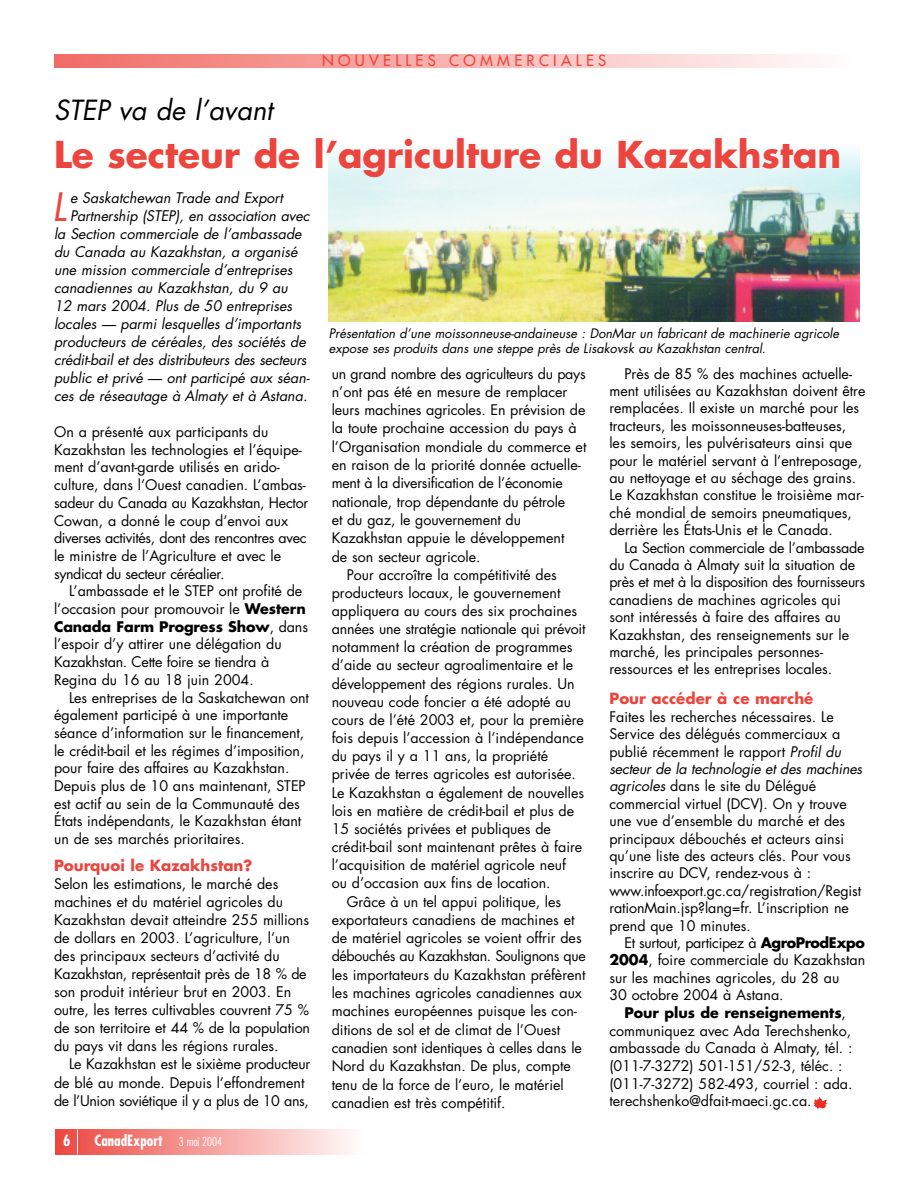
<style>
.page{position:relative;width:918px;height:1188px;background:#fff}
.page>*{position:absolute;margin:0;border:0;box-sizing:border-box;transform-origin:0 0}
.t1{font:italic 38.1px "Futura";color:#ec453e}
.t2{font:700 36px "Futura";color:#ec453e}
.t3{font:italic 27px "Futura";color:#000}
.t4{font:700 15px "Futura";color:#ec453e}
.t5{font:15px "Futura";letter-spacing:.29em;color:#ec453e}
.t6{font:700 condensed 15px "Futura";color:#fff}
.t7{font:14.25px/17.4px "Futura";color:#000}
.t8{font:italic 14.25px "Futura";color:#000}
.t9{font:14.25px "Futura";letter-spacing:-.02em;color:#000}
.t10{font:14.25px "Futura";letter-spacing:-.025em;color:#000}
.t11{font:italic 12.75px/15px "Futura";color:#000}
.s1{font-weight:700}
.s2{font-weight:300;font-size:12px}
.s3{font-style:italic}
</style>
<div class="page">
<svg style="left:54px;top:54px;width:754px;height:14px;background:#f7afac"></svg>
<svg style="left:56px;top:1129px;width:294px;height:26px;background:#f59e9a"></svg>
<svg style="left:814px;top:1098px;width:13px;height:11px"></svg>
<img style="left:329px;top:150px;width:531px;height:171px">
<p class="t5" style="left:322px;top:53px;width:286px">NOUVELLES COMMERCIALES</p>
<h3 class="t3" style="left:54px;top:97px;width:220px">STEP va de l’avant</h3>
<h2 class="t2" style="left:54px;top:138px;width:789px">Le secteur de l’agriculture du Kazakhstan</h2>
<h1 class="t1" style="left:52px;top:190px;width:16px">L</h1>
<p class="t8" style="left:70px;top:192px;width:214px">e Saskatchewan Trade and Export</p>
<p class="t8" style="left:70px;top:210px;width:241px">Partnership (STEP), en association avec</p>
<p class="t8" style="left:54px;top:228px;width:249px">la Section commerciale de l’ambassade</p>
<p class="t8" style="left:54px;top:246px;width:245px">du Canada au Kazakhstan, a organisé</p>
<p class="t8" style="left:54px;top:264px;width:240px">une mission commerciale d’entreprises</p>
<p class="t8" style="left:54px;top:282px;width:235px">canadiennes au Kazakhstan, du 9 au</p>
<p class="t8" style="left:54px;top:300px;width:240px">12 mars 2004. Plus de 50 entreprises</p>
<p class="t8" style="left:54px;top:318px;width:249px">locales — parmi lesquelles d’importants</p>
<p class="t8" style="left:54px;top:336px;width:253px">producteurs de céréales, des sociétés de</p>
<p class="t8" style="left:54px;top:354px;width:254px">crédit-bail et des distributeurs des secteurs</p>
<p class="t8" style="left:54px;top:372px;width:257px">public et privé — ont participé aux séan-</p>
<p class="t8" style="left:54px;top:390px;width:255px">ces de réseautage à Almaty et à Astana.</p>
<p class="t7" style="left:54px;top:424px;width:256px">On a présenté aux participants du Kazakhstan les technologies et l’équipe&shy;ment d’avant-garde utilisés en arido&shy;culture, dans l’Ouest canadien. L’ambas&shy;sadeur du Canada au Kazakhstan, Hector Cowan, a donné le coup d’envoi aux diverses activités, dont des rencontres avec le ministre de l’Agriculture et avec le syndicat du secteur céréalier.</p>
<p class="t7" style="left:54px;top:584px;width:256px;text-indent:15px">L’ambassade et le STEP ont profité de l’occasion pour promouvoir le <span class="s1">Western Canada Farm Progress Show</span>, dans l’espoir d’y attirer une délégation du Kazakhstan. Cette foire se tiendra à Regina du 16 au 18 juin 2004.</p>
<p class="t7" style="left:54px;top:690px;width:256px;text-indent:15px">Les entreprises de la Saskatchewan ont également participé à une importante séance d’information sur le financement, le crédit-bail et les régimes d’imposition, pour faire des affaires au Kazakhstan.<br>Depuis plus de 10 ans maintenant, STEP est actif au sein de la Communauté des États indépendants, le Kazakhstan étant un de ses marchés prioritaires.</p>
<p class="t4" style="left:54px;top:859px;width:200px">Pourquoi le Kazakhstan?</p>
<p class="t7" style="left:54px;top:876px;width:258px;line-height:18px">Selon les estimations, le marché des machines et du matériel agricoles du Kazakhstan devait atteindre 255 millions de dollars en 2003. L’agriculture, l’un des principaux secteurs d’activité du Kazakhstan, représentait près de 18 % de son produit intérieur brut en 2003. En outre, les terres cultivables couvrent 75 % de son territoire et 44 % de la population du pays vit dans les régions rurales.</p>
<p class="t7" style="left:54px;top:1056px;width:258px;line-height:18.3px;text-indent:15px">Le Kazakhstan est le sixième producteur de blé au monde. Depuis l’effondrement de l’Union soviétique il y a plus de 10 ans,</p>
<p class="t6" style="left:63px;top:1134px;width:9px">6</p>
<p class="t6" style="left:95px;top:1134px;width:129px">CanadExport <span class="s2">3 mai 2004</span></p>
<p class="t11" style="left:329px;top:326px;width:512px">Présentation d’une moissonneuse-andaineuse : DonMar un fabricant de machinerie agricole expose ses produits dans une steppe près de Lisakovsk au Kazakhstan central.</p>
<p class="t9" style="left:332px;top:367px;width:256px">un grand nombre des agriculteurs du pays</p>
<p class="t7" style="left:332px;top:384px;width:237px">n’ont pas été en mesure de remplacer</p>
<p class="t7" style="left:332px;top:402px;width:255px">leurs machines agricoles. En prévision de</p>
<p class="t7" style="left:332px;top:421px;width:246px">la toute prochaine accession du pays à</p>
<p class="t7" style="left:332px;top:439px;width:256px">l’Organisation mondiale du commerce et</p>
<p class="t7" style="left:332px;top:457px;width:251px">en raison de la priorité donnée actuelle-</p>
<p class="t9" style="left:332px;top:477px;width:233px">ment à la diversification de l’économie</p>
<p class="t7" style="left:332px;top:494px;width:235px">nationale, trop dépendante du pétrole</p>
<p class="t7" style="left:332px;top:512px;width:191px">et du gaz, le gouvernement du</p>
<p class="t7" style="left:332px;top:531px;width:234px">Kazakhstan appuie le développement</p>
<p class="t7" style="left:332px;top:549px;width:150px">de son secteur agricole.</p>
<p class="t7" style="left:347px;top:567px;width:212px">Pour accroître la compétitivité des</p>
<p class="t7" style="left:332px;top:585px;width:230px">producteurs locaux, le gouvernement</p>
<p class="t7" style="left:332px;top:603px;width:247px">appliquera au cours des six prochaines</p>
<p class="t7" style="left:332px;top:621px;width:255px">années une stratégie nationale qui prévoit</p>
<p class="t7" style="left:332px;top:640px;width:242px">notamment la création de programmes</p>
<p class="t7" style="left:332px;top:658px;width:243px">d’aide au secteur agroalimentaire et le</p>
<p class="t7" style="left:332px;top:676px;width:245px">développement des régions rurales. Un</p>
<p class="t7" style="left:332px;top:694px;width:241px">nouveau code foncier a été adopté au</p>
<p class="t7" style="left:332px;top:712px;width:254px">cours de l’été 2003 et, pour la première</p>
<p class="t7" style="left:332px;top:730px;width:254px">fois depuis l’accession à l’indépendance</p>
<p class="t7" style="left:332px;top:749px;width:218px">du pays il y a 11 ans, la propriété</p>
<p class="t7" style="left:332px;top:767px;width:246px">privée de terres agricoles est autorisée.</p>
<p class="t7" style="left:332px;top:785px;width:254px">Le Kazakhstan a également de nouvelles</p>
<p class="t7" style="left:332px;top:803px;width:244px">lois en matière de crédit-bail et plus de</p>
<p class="t7" style="left:332px;top:821px;width:221px">15 sociétés privées et publiques de</p>
<p class="t7" style="left:332px;top:839px;width:252px">crédit-bail sont maintenant prêtes à faire</p>
<p class="t7" style="left:332px;top:857px;width:236px">l’acquisition de matériel agricole neuf</p>
<p class="t7" style="left:332px;top:876px;width:220px">ou d’occasion aux fins de location.</p>
<p class="t7" style="left:347px;top:894px;width:216px">Grâce à un tel appui politique, les</p>
<p class="t7" style="left:332px;top:912px;width:244px">exportateurs canadiens de machines et</p>
<p class="t7" style="left:332px;top:930px;width:251px">de matériel agricoles se voient offrir des</p>
<p class="t10" style="left:332px;top:950px;width:256px">débouchés au Kazakhstan. Soulignons que</p>
<p class="t7" style="left:332px;top:967px;width:255px">les importateurs du Kazakhstan préfèrent</p>
<p class="t7" style="left:332px;top:985px;width:252px">les machines agricoles canadiennes aux</p>
<p class="t7" style="left:332px;top:1004px;width:247px">machines européennes puisque les con-</p>
<p class="t7" style="left:332px;top:1022px;width:230px">ditions de sol et de climat de l’Ouest</p>
<p class="t7" style="left:332px;top:1040px;width:252px">canadien sont identiques à celles dans le</p>
<p class="t7" style="left:332px;top:1059px;width:241px">Nord du Kazakhstan. De plus, compte</p>
<p class="t7" style="left:332px;top:1077px;width:233px">tenu de la force de l’euro, le matériel</p>
<p class="t7" style="left:332px;top:1095px;width:175px">canadien est très compétitif.</p>
<p class="t7" style="left:609px;top:366px;width:258px;text-indent:15px">Près de 85 % des machines actuelle&shy;ment utilisées au Kazakhstan doivent être remplacées. Il existe un marché pour les tracteurs, les moissonneuses-batteuses, les semoirs, les pulvérisateurs ainsi que pour le matériel servant à l’entreposage, au nettoyage et au séchage des grains.<br>Le Kazakhstan constitue le troisième mar&shy;ché mondial de semoirs pneumatiques, derrière les États-Unis et le Canada.</p>
<p class="t7" style="left:609px;top:540px;width:257px;text-indent:15px">La Section commerciale de l’ambassade du Canada à Almaty suit la situation de près et met à la disposition des fournisseurs canadiens de machines agricoles qui sont intéressés à faire des affaires au Kazakhstan, des renseignements sur le marché, les principales personnes&shy;ressources et les entreprises locales.</p>
<p class="t4" style="left:609px;top:692px;width:205px">Pour accéder à ce marché</p>
<p class="t7" style="left:609px;top:709px;width:254px">Faites les recherches nécessaires. Le Service des délégués commerciaux a publié récemment le rapport <span class="s3">Profil du secteur de la technologie et des machines agricoles</span> dans le site du Délégué commercial virtuel (DCV). On y trouve une vue d’ensemble du marché et des principaux débouchés et acteurs ainsi qu’une liste des acteurs clés. Pour vous inscrire au DCV, rendez-vous à : www.infoexport.gc.ca/registration/Regist rationMain.jsp?lang=fr. L’inscription ne prend que 10 minutes.</p>
<p class="t7" style="left:609px;top:935px;width:257px;text-indent:15px">Et surtout, participez à <span class="s1">AgroProdExpo 2004</span>, foire commerciale du Kazakhstan sur les machines agricoles, du 28 au<br>30 octobre 2004 à Astana.</p>
<p class="t7" style="left:609px;top:1005px;width:245px;text-indent:15px"><span class="s1">Pour plus de renseignements</span>, communiquez avec Ada Terechshenko, ambassade du Canada à Almaty, tél. : (011-7-3272) 501-151/52-3, téléc. : (011-7-3272) 582-493, courriel : ada. terechshenko@dfait-maeci.gc.ca.</p>
</div>
